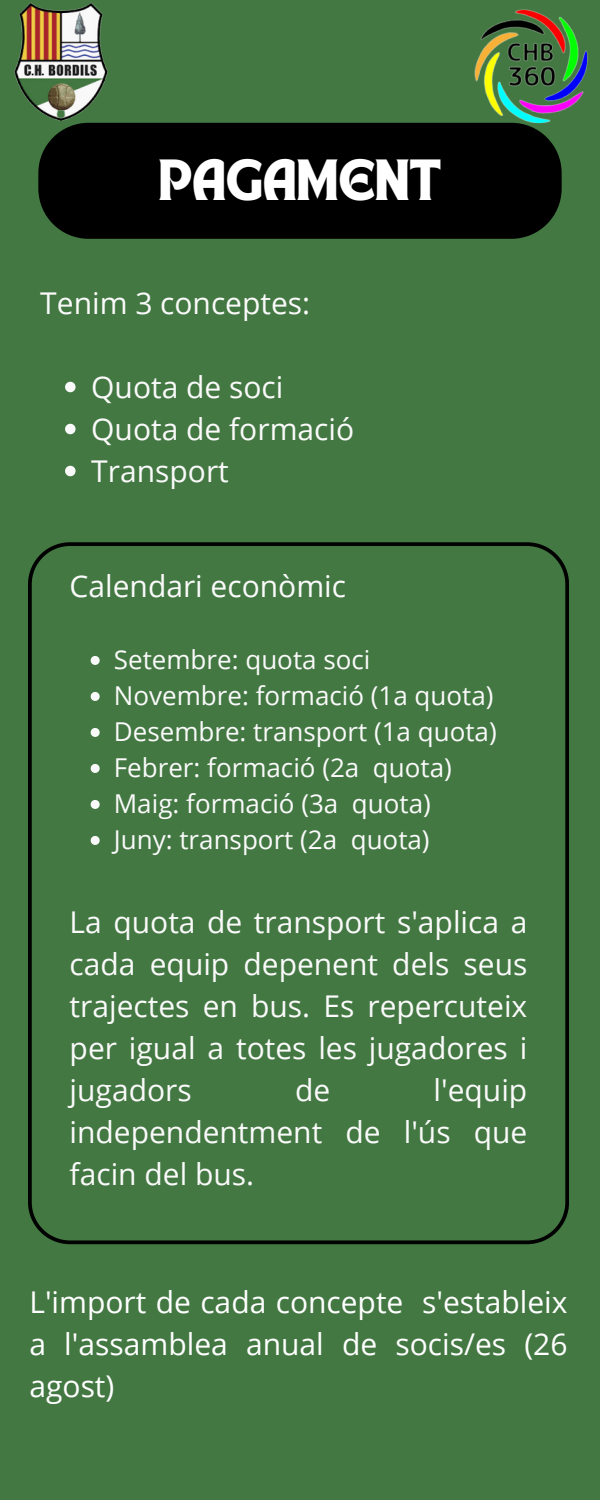
<style>
.page{position:relative;width:600px;height:1500px;background:#437842}
.page>*{position:absolute;margin:0;border:0;box-sizing:border-box;transform-origin:0 0}
.t1{font:42px "TANHEADLINE";color:#fff}
.t2{font:30px/42px "Open Sans";color:#fafafa;text-align:justify}
.t3{font:30px/42px "Open Sans";color:#fff;text-align:justify}
.t4{font:26px/36px "Open Sans";color:#fafafa}
</style>
<div class="page">
<div style="left:38px;top:123px;width:524px;height:116px;background:#000;border-radius:50px"></div>
<img style="left:14px;top:2px;width:109px;height:121px">
<img style="left:459px;top:9px;width:129px;height:127px">
<svg style="left:28px;top:542px;width:541px;height:702px"></svg>
<svg style="left:91px;top:656px;width:9px;height:9px"></svg>
<svg style="left:91px;top:692px;width:9px;height:9px"></svg>
<svg style="left:91px;top:728px;width:9px;height:9px"></svg>
<svg style="left:91px;top:764px;width:9px;height:9px"></svg>
<svg style="left:91px;top:800px;width:9px;height:9px"></svg>
<svg style="left:91px;top:836px;width:9px;height:9px"></svg>
<svg style="left:65px;top:382px;width:11px;height:10px"></svg>
<svg style="left:65px;top:424px;width:11px;height:10px"></svg>
<svg style="left:65px;top:466px;width:11px;height:10px"></svg>
<h1 class="t1" style="left:158px;top:157px;width:285px">PAGAMENT</h1>
<p class="t2" style="left:40px;top:281px;width:271px">Tenim 3 conceptes:</p>
<p class="t2" style="left:91px;top:365px;width:264px;text-align:left">Quota de soci<br>Quota de formació<br>Transport</p>
<p class="t2" style="left:70px;top:564px;width:278px">Calendari econòmic</p>
<p class="t4" style="left:114px;top:641px;width:384px">Setembre: quota soci<br>Novembre: formació (1a quota)<br>Desembre: transport (1a quota)<br>Febrer: formació (2a quota)<br>Maig: formació (3a quota)<br>Juny: transport (2a quota)</p>
<p class="t2" style="left:70px;top:900px;width:459px">La quota de transport s'aplica a cada equip depenent dels seus trajectes en bus. Es repercuteix per igual a totes les jugadores i jugadors</p>
<p class="t2" style="left:70px;top:1068px;width:459px;text-indent:364px">l'equip independentment de l'ús que facin del bus.</p>
<p class="t2" style="left:295px;top:1068px;width:37px">de</p>
<p class="t3" style="left:29px;top:1280px;width:540px">L'import de cada concepte s'estableix a l'assamblea anual de socis/es (26 agost)</p>
</div>
